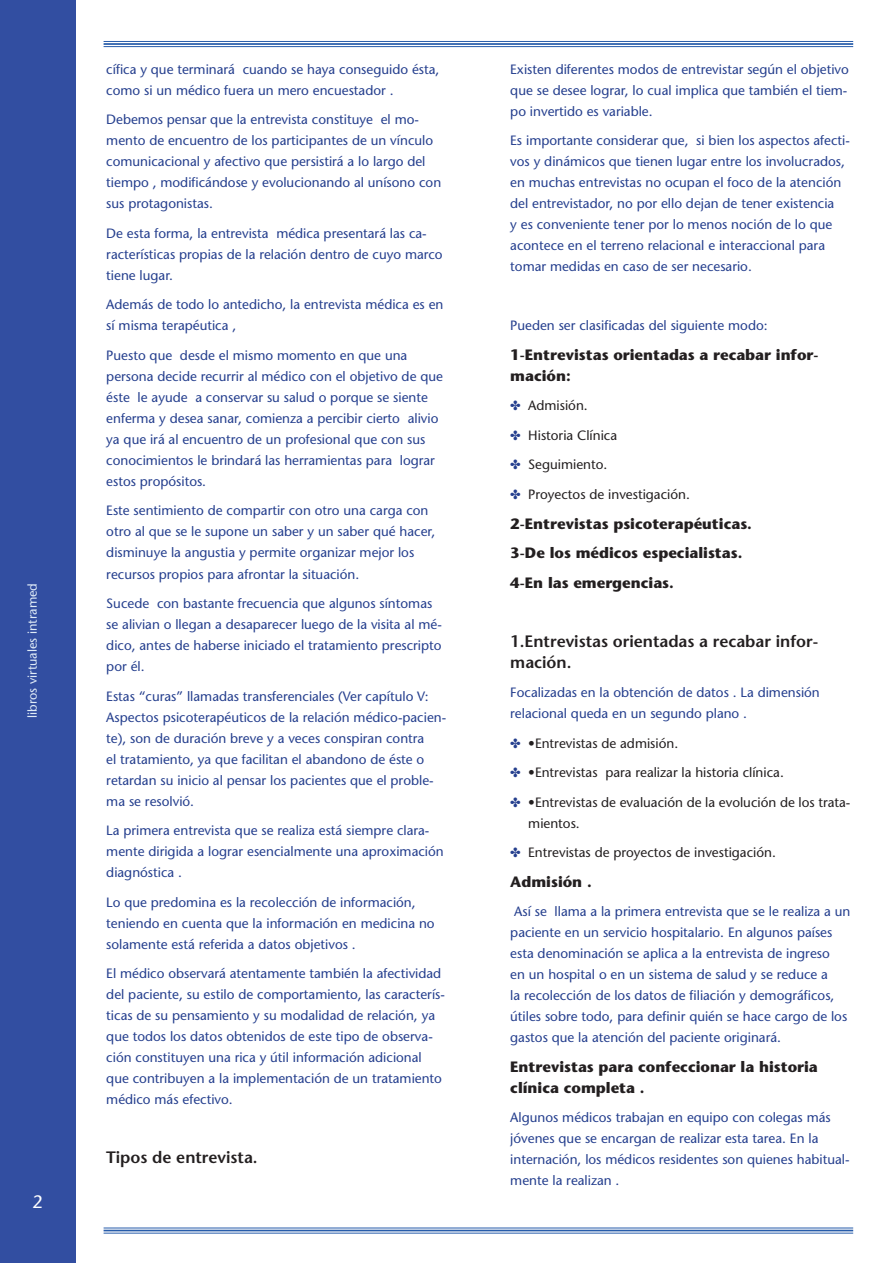
<style>
.page{position:relative;width:893px;height:1263px;background:#fff}
.page>*{position:absolute;margin:0;border:0;box-sizing:border-box;transform-origin:0 0}
.t1{font:600 16.5px/21px "Stone Sans";color:#231f20}
.t2{font:700 15px/21px "Stone Sans";color:#231f20}
.t3{font:13.5px/21px "Stone Sans";color:#253f8e}
.t4{font:13.5px/29.5px "Stone Sans";color:#231f20}
.t5{font:13.5px/29.5px "Zapf Dingbats ITC";color:#253f8e;text-align:justify}
.t6{font:12.75px "Stone Sans";color:#dfebf7}
</style>
<div class="page">
<div style="left:0;top:0;width:75px;height:1263px;background:#324ea1"></div>
<hr style="left:104px;top:41px;width:749px;height:1px;background:#275caa">
<hr style="left:104px;top:43px;width:749px;height:2px;background:#275caa">
<hr style="left:104px;top:46px;width:749px;height:1px;background:#275caa">
<hr style="left:104px;top:1227px;width:749px;height:1px;background:#275caa">
<hr style="left:104px;top:1230px;width:749px;height:1px;background:#275caa">
<hr style="left:104px;top:1233px;width:749px;height:1px;background:#275caa">
<p class="t6" style="left:25px;top:718px;width:137px;rotate:-90deg">libros virtuales intramed</p>
<p class="t3" style="left:106px;top:59px;width:335px">cífica y que terminará cuando se haya conseguido ésta, como si un médico fuera un mero encuestador .</p>
<p class="t3" style="left:106px;top:109px;width:336px">Debemos pensar que la entrevista constituye el mo&shy;mento de encuentro de los participantes de un vínculo comunicacional y afectivo que persistirá a lo largo del tiempo , modificándose y evolucionando al unísono con sus protagonistas.</p>
<p class="t3" style="left:106px;top:223px;width:338px">De esta forma, la entrevista médica presentará las ca&shy;racterísticas propias de la relación dentro de cuyo marco tiene lugar.</p>
<p class="t3" style="left:106px;top:294px;width:339px">Además de todo lo antedicho, la entrevista médica es en sí misma terapéutica ,</p>
<p class="t3" style="left:106px;top:345px;width:338px">Puesto que desde el mismo momento en que una persona decide recurrir al médico con el objetivo de que éste le ayude a conservar su salud o porque se siente enferma y desea sanar, comienza a percibir cierto alivio ya que irá al encuentro de un profesional que con sus conocimientos le brindará las herramientas para lograr estos propósitos.</p>
<p class="t3" style="left:106px;top:500px;width:331px">Este sentimiento de compartir con otro una carga con otro al que se le supone un saber y un saber qué hacer, disminuye la angustia y permite organizar mejor los recursos propios para afrontar la situación.</p>
<p class="t3" style="left:106px;top:593px;width:337px">Sucede con bastante frecuencia que algunos síntomas se alivian o llegan a desaparecer luego de la visita al mé&shy;dico, antes de haberse iniciado el tratamiento prescripto por él.</p>
<p class="t3" style="left:106px;top:685px;width:341px">Estas “curas” llamadas transferenciales (Ver capítulo V:<br>Aspectos psicoterapéuticos de la relación médico-pacien&shy;te), son de duración breve y a veces conspiran contra<br>el tratamiento, ya que facilitan el abandono de éste o retardan su inicio al pensar los pacientes que el proble&shy;ma se resolvió.</p>
<p class="t3" style="left:106px;top:820px;width:339px">La primera entrevista que se realiza está siempre clara&shy;mente dirigida a lograr esencialmente una aproximación diagnóstica .</p>
<p class="t3" style="left:106px;top:891px;width:330px">Lo que predomina es la recolección de información, teniendo en cuenta que la información en medicina no solamente está referida a datos objetivos .</p>
<p class="t3" style="left:106px;top:963px;width:340px">El médico observará atentamente también la afectividad del paciente, su estilo de comportamiento, las caracterís&shy;ticas de su pensamiento y su modalidad de relación, ya que todos los datos obtenidos de este tipo de observa&shy;ción constituyen una rica y útil información adicional que contribuyen a la implementación de un tratamiento médico más efectivo.</p>
<p class="t1" style="left:106px;top:1147px;width:153px">Tipos de entrevista.</p>
<p class="t3" style="left:510px;top:59px;width:340px;text-align:justify">Existen diferentes modos de entrevistar según el objetivo que se desee lograr, lo cual implica que también el tiem&shy;po invertido es variable.</p>
<p class="t3" style="left:510px;top:130px;width:341px">Es importante considerar que, si bien los aspectos afecti&shy;vos y dinámicos que tienen lugar entre los involucrados, en muchas entrevistas no ocupan el foco de la atención del entrevistador, no por ello dejan de tener existencia<br>y es conveniente tener por lo menos noción de lo que acontece en el terreno relacional e interaccional para tomar medidas en caso de ser necesario.</p>
<p class="t3" style="left:510px;top:315px;width:259px">Pueden ser clasificadas del siguiente modo:</p>
<p class="t2" style="left:510px;top:344px;width:310px">1-Entrevistas orientadas a recabar infor&shy;mación:</p>
<p class="t4" style="left:528px;top:391px;width:163px">Admisión.<br>Historia Clínica<br>Seguimiento.<br>Proyectos de investigación.</p>
<p class="t2" style="left:510px;top:508px;width:243px;line-height:29.5px">2-Entrevistas psicoterapéuticas.<br>3-De los médicos especialistas.<br>4-En las emergencias.</p>
<p class="t5" style="left:510px;top:391px;width:12px">✤ ✤ ✤ ✤</p>
<p class="t1" style="left:510px;top:630px;width:310px">1.Entrevistas orientadas a recabar infor&shy;mación.</p>
<p class="t3" style="left:510px;top:682px;width:311px">Focalizadas en la obtención de datos . La dimensión relacional queda en un segundo plano .</p>
<p class="t4" style="left:528px;top:728px;width:151px">•Entrevistas de admisión.</p>
<p class="t4" style="left:528px;top:758px;width:257px">•Entrevistas para realizar la historia clínica.</p>
<p class="t4" style="left:528px;top:791px;width:324px;line-height:21px">•Entrevistas de evaluación de la evolución de los trata&shy;mientos.</p>
<p class="t4" style="left:528px;top:838px;width:249px">Entrevistas de proyectos de investigación.</p>
<p class="t2" style="left:510px;top:871px;width:83px">Admisión .</p>
<p class="t3" style="left:510px;top:901px;width:342px">Así se llama a la primera entrevista que se le realiza a un paciente en un servicio hospitalario. En algunos países esta denominación se aplica a la entrevista de ingreso<br>en un hospital o en un sistema de salud y se reduce a<br>la recolección de los datos de filiación y demográficos, útiles sobre todo, para definir quién se hace cargo de los gastos que la atención del paciente originará.</p>
<p class="t2" style="left:510px;top:1056px;width:309px">Entrevistas para confeccionar la historia clínica completa .</p>
<p class="t3" style="left:510px;top:1107px;width:341px">Algunos médicos trabajan en equipo con colegas más jóvenes que se encargan de realizar esta tarea. En la internación, los médicos residentes son quienes habitual&shy;mente la realizan .</p>
<p class="t5" style="left:510px;top:728px;width:12px">✤ ✤ ✤</p>
</div>
